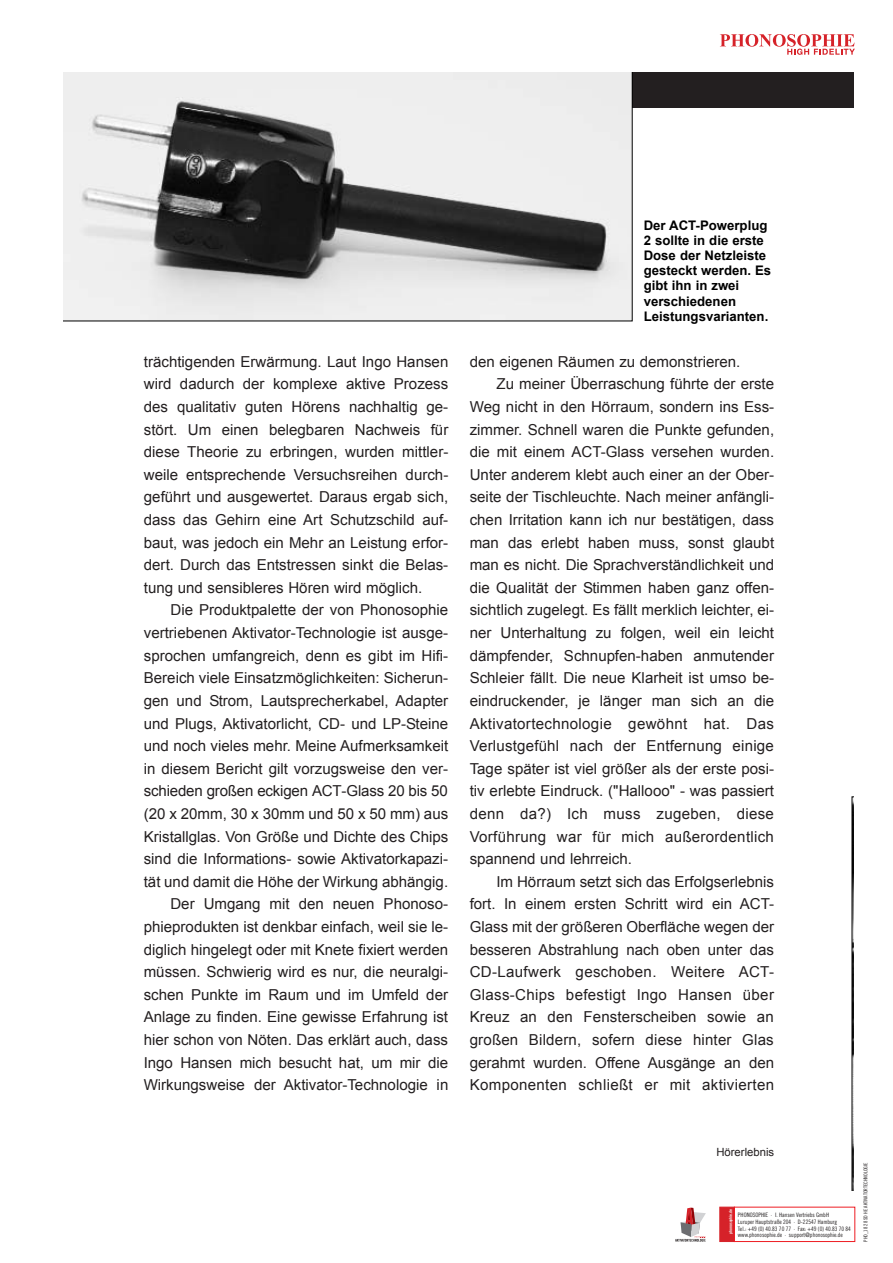
<style>
.page{position:relative;width:893px;height:1263px;background:#fff}
.page>*{position:absolute;margin:0;border:0;box-sizing:border-box;transform-origin:0 0}
.t1{font:15px/22.6px "Arial";color:#231f20;text-align:justify}
.t2{font:15px "Arial";letter-spacing:.02em;color:#231f20}
.t3{font:700 13.2px/15.1px "Arial";color:#000}
.t4{font:11.25px "Arial";color:#231f20}
.t5{font:6px/6.6px "Trade Gothic LT Com Cn 18";color:#231f20}
.t6{font:5.25px "Trade Gothic LT Com Cn 18";color:#231f20}
.t7{font:4.2px "Trade Gothic LT Com Bd Cn 20";color:#fff}
</style>
<div class="page">
<svg style="left:720px;top:34px;width:135px;height:21px"></svg>
<div style="left:720px;top:1207px;width:14px;height:34px;background:#d62229"></div>
<svg style="left:675px;top:1207px;width:31px;height:34px"></svg>
<div style="left:611px;top:73px;width:242px;height:35px;background:#231f20"></div>
<svg style="left:64px;top:73px;width:569px;height:248px"></svg>
<svg style="left:851px;top:796px;width:2px;height:394px"></svg>
<p class="t1" style="left:144px;top:350px;width:306px">trächtigenden Erwärmung. Laut Ingo Hansen wird dadurch der komplexe aktive Prozess des qualitativ guten Hörens nachhaltig ge&shy;stört. Um einen belegbaren Nachweis für diese Theorie zu erbringen, wurden mittler&shy;weile entsprechende Versuchsreihen durch&shy;geführt und ausgewertet. Daraus ergab sich, dass das Gehirn eine Art Schutzschild auf&shy;baut, was jedoch ein Mehr an Leistung erfor&shy;dert. Durch das Entstressen sinkt die Belas&shy;tung und sensibleres Hören wird möglich.</p>
<p class="t1" style="left:144px;top:599px;width:306px;text-align:right">Die Produktpalette der von Phonosophie vertriebenen Aktivator-Technologie ist ausge&shy;sprochen umfangreich, denn es gibt im Hifi-Bereich viele Einsatzmöglichkeiten: Sicherun&shy;gen und Strom, Lautsprecherkabel, Adapter und Plugs, Aktivatorlicht, CD- und LP-Steine und noch vieles mehr. Meine Aufmerksamkeit in diesem Bericht gilt vorzugsweise den ver&shy;schieden großen eckigen ACT-Glass 20 bis 50 (20 x 20mm, 30 x 30mm und 50 x 50 mm) aus Kristallglas. Von Größe und Dichte des Chips sind die Informations- sowie Aktivatorkapazi&shy;tät und damit die Höhe der Wirkung abhängig.<br>Der Umgang mit den neuen Phonoso&shy;phieprodukten ist denkbar einfach, weil sie le&shy;diglich hingelegt oder mit Knete fixiert werden müssen. Schwierig wird es nur, die neuralgi&shy;schen Punkte im Raum und im Umfeld der Anlage zu finden. Eine gewisse Erfahrung ist hier schon von Nöten. Das erklärt auch, dass Ingo Hansen mich besucht hat, um mir die Wirkungsweise der Aktivator-Technologie in</p>
<p class="t3" style="left:644px;top:218px;width:129px">Der ACT-Powerplug<br>2 sollte in die erste<br>Dose der Netzleiste gesteckt werden. Es gibt ihn in zwei verschiedenen<br>Leistungsvarianten.</p>
<p class="t1" style="left:470px;top:350px;width:272px">den eigenen Räumen zu demonstrieren.</p>
<p class="t1" style="left:496px;top:373px;width:279px">Zu meiner Überraschung führte der erste</p>
<p class="t1" style="left:470px;top:395px;width:306px">Weg nicht in den Hörraum, sondern ins Ess-</p>
<p class="t1" style="left:470px;top:418px;width:306px">zimmer. Schnell waren die Punkte gefunden,</p>
<p class="t1" style="left:470px;top:441px;width:306px">die mit einem ACT-Glass versehen wurden.</p>
<p class="t1" style="left:470px;top:463px;width:306px">Unter anderem klebt auch einer an der Ober-</p>
<p class="t1" style="left:470px;top:486px;width:306px">seite der Tischleuchte. Nach meiner anfängli-</p>
<p class="t1" style="left:470px;top:508px;width:306px">chen Irritation kann ich nur bestätigen, dass</p>
<p class="t1" style="left:470px;top:531px;width:306px">man das erlebt haben muss, sonst glaubt</p>
<p class="t1" style="left:470px;top:554px;width:306px">man es nicht. Die Sprachverständlichkeit und</p>
<p class="t1" style="left:470px;top:576px;width:306px">die Qualität der Stimmen haben ganz offen-</p>
<p class="t1" style="left:470px;top:599px;width:306px">sichtlich zugelegt. Es fällt merklich leichter, ei-</p>
<p class="t1" style="left:470px;top:622px;width:306px">ner Unterhaltung zu folgen, weil ein leicht</p>
<p class="t1" style="left:470px;top:644px;width:306px">dämpfender, Schnupfen-haben anmutender</p>
<p class="t1" style="left:470px;top:667px;width:306px">Schleier fällt. Die neue Klarheit ist umso be-</p>
<p class="t1" style="left:470px;top:689px;width:306px">eindruckender, je länger man sich an die</p>
<p class="t2" style="left:470px;top:713px;width:306px">Aktivatortechnologie gewöhnt hat. Das</p>
<p class="t1" style="left:470px;top:735px;width:306px">Verlustgefühl nach der Entfernung einige</p>
<p class="t1" style="left:470px;top:757px;width:306px">Tage später ist viel größer als der erste posi-</p>
<p class="t1" style="left:470px;top:780px;width:306px">tiv erlebte Eindruck. ("Hallooo" - was passiert</p>
<p class="t2" style="left:470px;top:804px;width:306px">denn da?) Ich muss zugeben, diese</p>
<p class="t2" style="left:470px;top:826px;width:306px">Vorführung war für mich außerordentlich</p>
<p class="t1" style="left:470px;top:848px;width:164px">spannend und lehrreich.</p>
<p class="t1" style="left:496px;top:870px;width:279px">Im Hörraum setzt sich das Erfolgserlebnis</p>
<p class="t1" style="left:470px;top:893px;width:306px">fort. In einem ersten Schritt wird ein ACT-</p>
<p class="t1" style="left:470px;top:915px;width:306px">Glass mit der größeren Oberfläche wegen der</p>
<p class="t1" style="left:470px;top:938px;width:306px">besseren Abstrahlung nach oben unter das</p>
<p class="t2" style="left:470px;top:962px;width:306px">CD-Laufwerk geschoben. Weitere ACT-</p>
<p class="t2" style="left:470px;top:985px;width:306px">Glass-Chips befestigt Ingo Hansen über</p>
<p class="t1" style="left:470px;top:1006px;width:306px">Kreuz an den Fensterscheiben sowie an</p>
<p class="t1" style="left:470px;top:1029px;width:306px">großen Bildern, sofern diese hinter Glas</p>
<p class="t1" style="left:470px;top:1051px;width:306px">gerahmt wurden. Offene Ausgänge an den</p>
<p class="t2" style="left:470px;top:1075px;width:306px">Komponenten schließt er mit aktivierten</p>
<p class="t4" style="left:716px;top:1145px;width:59px">Hörerlebnis</p>
<p class="t7" style="left:728px;top:1233px;width:26px;rotate:-90deg">phonosophie.de</p>
<p class="t5" style="left:738px;top:1212px;width:115px">PHONOSOPHIE · I. Hansen Vertriebs GmbH<br>Luruper Hauptstraße 204 · D-22547 Hamburg<br>Tel.: +49 (0) 40.83 70 77 · Fax: +49 (0) 40.83 70 84 www.phonosophie.de · support@phonosophie.de</p>
<p class="t6" style="left:862px;top:1242px;width:81px;rotate:-90deg">PHO_18 28 SD HE AKTIVATORTECHNOLOGIE</p>
</div>
